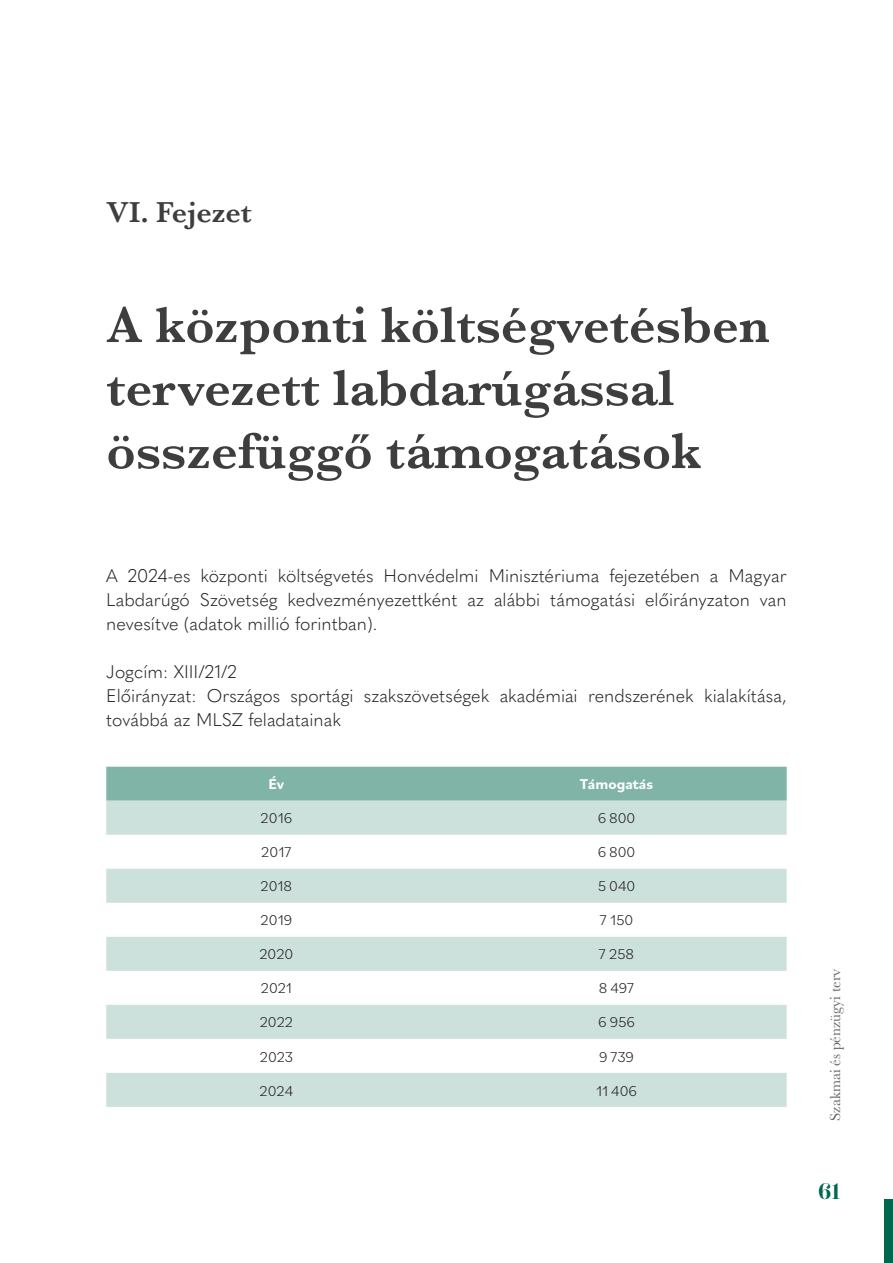
<style>
.page{position:relative;width:893px;height:1263px;background:#fff}
.page>*{position:absolute;margin:0;border:0;box-sizing:border-box;transform-origin:0 0}
.fejezetcím_2024{font:600 52.5px/63px "Baskerville";color:#3e3e3f}
.fejezetszám_2024{font:600 30px "Baskerville";color:#3e3e3f}
.t1{font:700 22.5px "Scotch Display";color:#00684e}
.kenyérszöveg{font:300 18px/24px "Quasimoda";color:#231f20;text-align:justify}
.bilo_tablazat_szöveg{font:300 15px "Bilo";color:#231f20}
.t2{font:15px "Baskerville";color:#636366}
.bilo_tablazat_fejléc{font:700 15px "Bilo";color:#fff}
</style>
<div class="page">
<div style="left:885px;top:1199px;width:8px;height:64px;background:#00684e"></div>
<div style="left:106px;top:767px;width:681px;height:34px;background:#80b4a7"></div>
<svg style="left:106px;top:801px;width:681px;height:306px;fill:#cce1dc"></svg>
<p class="fejezetszám_2024" style="left:106px;top:191px;width:147px">VI. Fejezet</p>
<p class="fejezetcím_2024" style="left:106px;top:293px;width:665px">A központi költségvetésben tervezett labdarúgással összefüggő támogatások</p>
<p class="kenyérszöveg" style="left:106px;top:563px;width:682px">A 2024-es központi költségvetés Honvédelmi Minisztériuma fejezetében a Magyar Labdarúgó Szövetség kedvezményezettként az alábbi támogatási előirányzaton van nevesítve (adatok millió forintban).</p>
<p class="kenyérszöveg" style="left:106px;top:659px;width:132px">Jogcím: XIII/21/2</p>
<p class="kenyérszöveg" style="left:106px;top:683px;width:682px">Előirányzat: Országos sportági szakszövetségek akadémiai rendszerének kialakítása, továbbá az MLSZ feladatainak</p>
<p class="bilo_tablazat_fejléc" style="left:268px;top:774px;width:17px">Év</p>
<p class="bilo_tablazat_fejléc" style="left:580px;top:774px;width:75px">Támogatás</p>
<p class="bilo_tablazat_szöveg" style="left:261px;top:808px;width:33px">2016</p>
<p class="bilo_tablazat_szöveg" style="left:598px;top:808px;width:39px">6 800</p>
<p class="bilo_tablazat_szöveg" style="left:261px;top:842px;width:32px">2017</p>
<p class="bilo_tablazat_szöveg" style="left:598px;top:842px;width:39px">6 800</p>
<p class="bilo_tablazat_szöveg" style="left:261px;top:876px;width:33px">2018</p>
<p class="bilo_tablazat_szöveg" style="left:598px;top:876px;width:39px">5 040</p>
<p class="bilo_tablazat_szöveg" style="left:261px;top:910px;width:33px">2019</p>
<p class="bilo_tablazat_szöveg" style="left:600px;top:910px;width:35px">7 150</p>
<p class="bilo_tablazat_szöveg" style="left:259px;top:944px;width:36px">2020</p>
<p class="bilo_tablazat_szöveg" style="left:599px;top:944px;width:37px">7 258</p>
<p class="bilo_tablazat_szöveg" style="left:261px;top:978px;width:32px">2021</p>
<p class="bilo_tablazat_szöveg" style="left:599px;top:978px;width:37px">8 497</p>
<p class="bilo_tablazat_szöveg" style="left:260px;top:1012px;width:35px">2022</p>
<p class="bilo_tablazat_szöveg" style="left:598px;top:1012px;width:38px">6 956</p>
<p class="bilo_tablazat_szöveg" style="left:260px;top:1046px;width:35px">2023</p>
<p class="bilo_tablazat_szöveg" style="left:599px;top:1046px;width:37px">9 739</p>
<p class="bilo_tablazat_szöveg" style="left:260px;top:1080px;width:35px">2024</p>
<p class="bilo_tablazat_szöveg" style="left:596px;top:1080px;width:42px">11 406</p>
<p class="t2" style="left:826px;top:1121px;width:153px;rotate:-90deg">Szakmai és pénzügyi terv</p>
<p class="t1" style="left:818px;top:1178px;width:23px">61</p>
</div>
